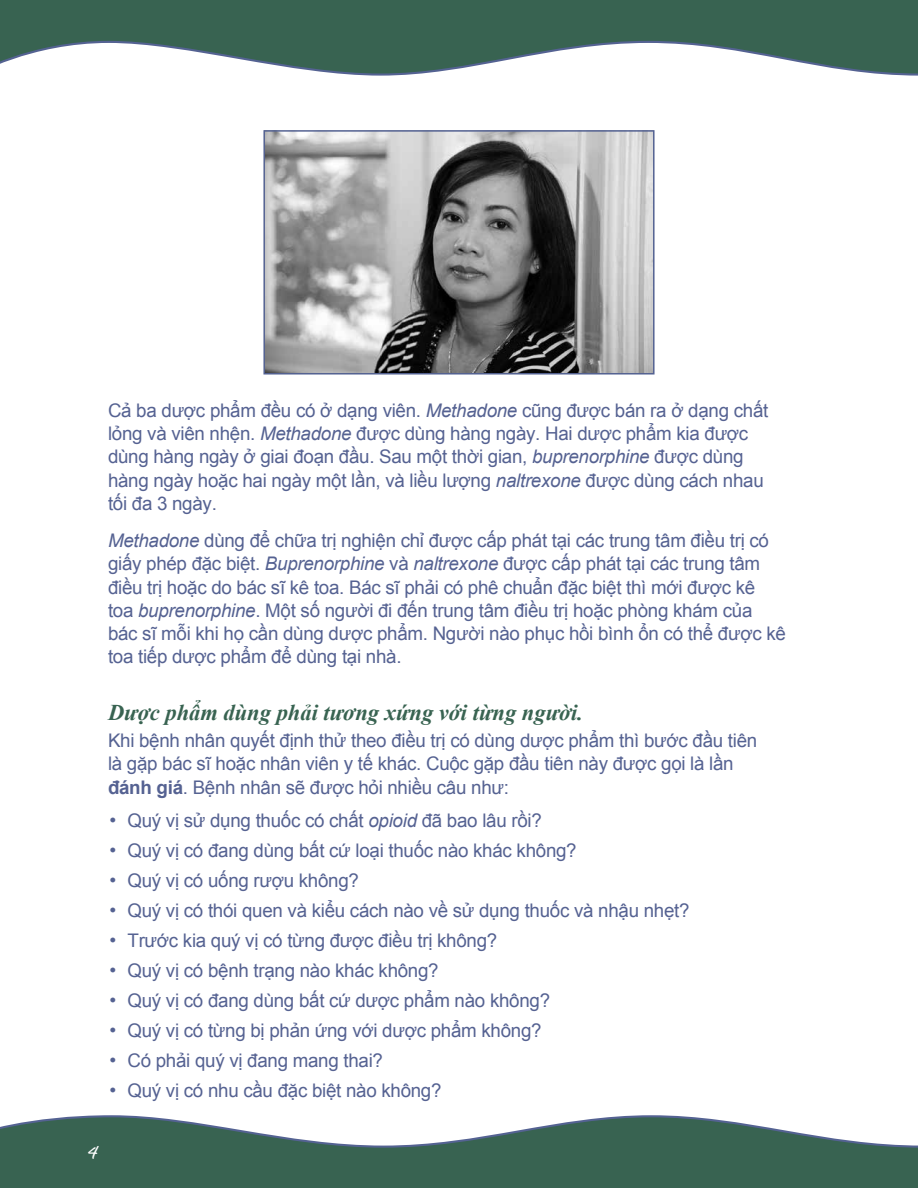
<style>
.page{position:relative;width:918px;height:1188px;background:#fff}
.page>*{position:absolute;margin:0;border:0;box-sizing:border-box;transform-origin:0 0}
.t1{font:italic 700 22.5px "Times New Roman";color:#386351}
.t2{font:18.75px/23.2px "Arial";letter-spacing:-.015em;color:#556292}
.t3{font:15px "Annifont";color:#fff}
.s1{font-style:italic}
.s2{font-weight:700}
.s3{font-size:19.5px}
</style>
<div class="page">
<svg style="left:0;top:0;width:918px;height:76px"></svg>
<svg style="left:0;top:1115px;width:918px;height:73px"></svg>
<img style="left:266px;top:133px;width:386px;height:239px">
<div style="left:263px;top:130px;width:392px;height:245px;border:2px solid #546292"></div>
<p class="t2" style="left:108px;top:399px;width:662px">Cả ba dược phẩm đều có ở dạng viên. <span class="s1">Methadone</span> cũng được bán ra ở dạng chất lỏng và viên nhện. <span class="s1">Methadone</span> được dùng hàng ngày. Hai dược phẩm kia được dùng hàng ngày ở giai đoạn đầu. Sau một thời gian, <span class="s1">buprenorphine</span> được dùng hàng ngày hoặc hai ngày một lần, và liều lượng <span class="s1">naltrexone</span> được dùng cách nhau tối đa 3 ngày.</p>
<p class="t2" style="left:108px;top:529px;width:679px"><span class="s1">Methadone</span> dùng để chữa trị nghiện chỉ được cấp phát tại các trung tâm điều trị có giấy phép đặc biệt. <span class="s1">Buprenorphine</span> và <span class="s1">naltrexone</span> được cấp phát tại các trung tâm điều trị hoặc do bác sĩ kê toa. Bác sĩ phải có phê chuẩn đặc biệt thì mới được kê<br>toa <span class="s1">buprenorphine</span>. Một số người đi đến trung tâm điều trị hoặc phòng khám của bác sĩ mỗi khi họ cần dùng dược phẩm. Người nào phục hồi bình ổn có thể được kê toa tiếp dược phẩm để dùng tại nhà.</p>
<p class="t1" style="left:108px;top:697px;width:477px">Dược phẩm dùng phải tương xứng với từng người.</p>
<p class="t2" style="left:108px;top:729px;width:651px">Khi bệnh nhân quyết định thử theo điều trị có dùng dược phẩm thì bước đầu tiên là gặp bác sĩ hoặc nhân viên y tế khác. Cuộc gặp đầu tiên này được gọi là lần <span class="s2">đánh giá</span>. Bệnh nhân sẽ được hỏi nhiều câu như:</p>
<p class="t2" style="left:110px;top:809px;width:434px"><span class="s3">•</span> Quý vị sử dụng thuốc có chất <span class="s1">opioid</span> đã bao lâu rồi?</p>
<p class="t2" style="left:110px;top:839px;width:469px"><span class="s3">•</span> Quý vị có đang dùng bất cứ loại thuốc nào khác không?</p>
<p class="t2" style="left:110px;top:869px;width:251px"><span class="s3">•</span> Quý vị có uống rượu không?</p>
<p class="t2" style="left:110px;top:899px;width:582px"><span class="s3">•</span> Quý vị có thói quen và kiểu cách nào về sử dụng thuốc và nhậu nhẹt?</p>
<p class="t2" style="left:110px;top:929px;width:389px"><span class="s3">•</span> Trước kia quý vị có từng được điều trị không?</p>
<p class="t2" style="left:110px;top:959px;width:331px"><span class="s3">•</span> Quý vị có bệnh trạng nào khác không?</p>
<p class="t2" style="left:110px;top:989px;width:442px"><span class="s3">•</span> Quý vị có đang dùng bất cứ dược phẩm nào không?</p>
<p class="t2" style="left:110px;top:1019px;width:434px"><span class="s3">•</span> Quý vị có từng bị phản ứng với dược phẩm không?</p>
<p class="t2" style="left:110px;top:1049px;width:275px"><span class="s3">•</span> Có phải quý vị đang mang thai?</p>
<p class="t2" style="left:110px;top:1079px;width:334px"><span class="s3">•</span> Quý vị có nhu cầu đặc biệt nào không?</p>
<p class="t3" style="left:86px;top:1141px;width:15px">4</p>
</div>
